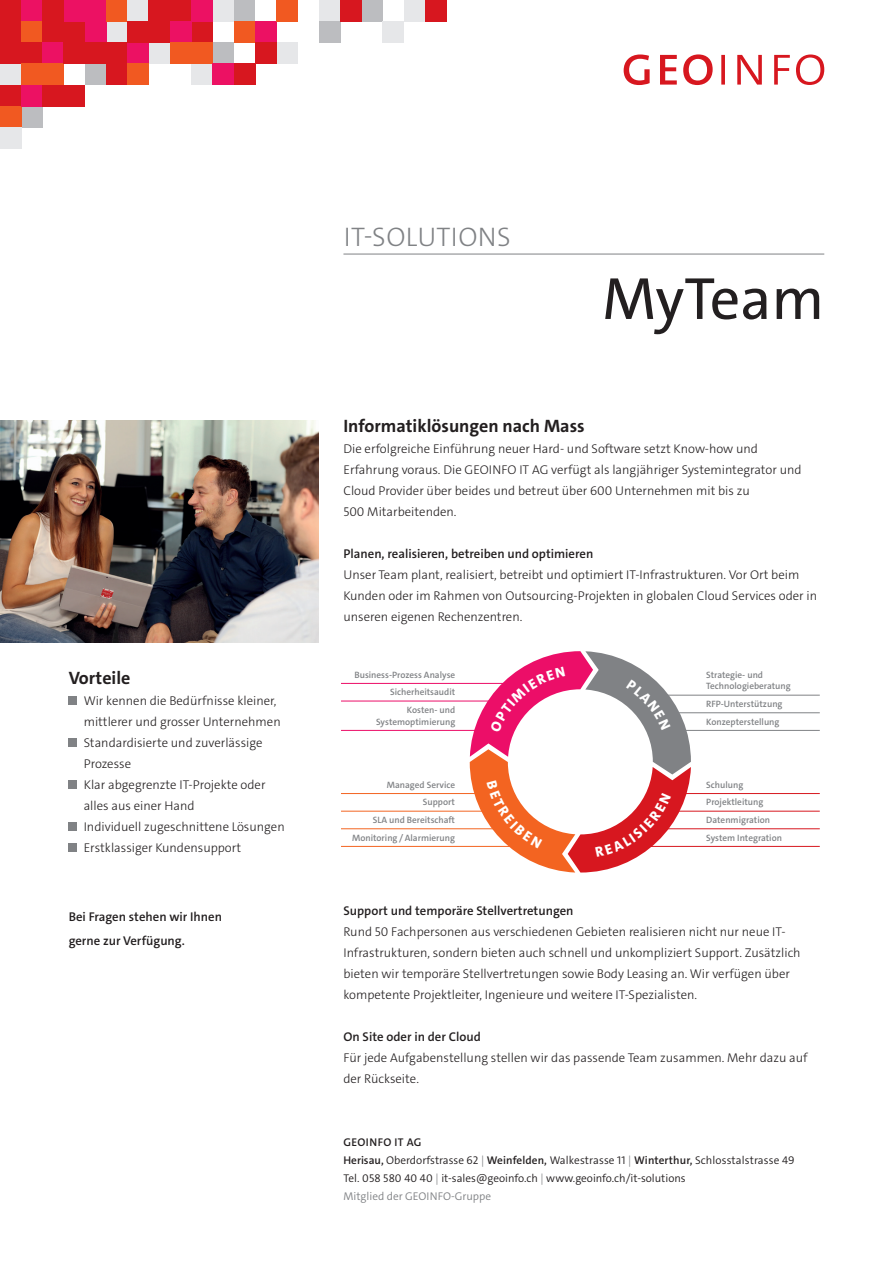
<style>
.page{position:relative;width:893px;height:1263px;background:#fff}
.page>*{position:absolute;margin:0;border:0;box-sizing:border-box;transform-origin:0 0}
.t1{font:60px "The Sans C4 s";color:#231f20}
.t2{font:300 27px "The Sans C4 s";letter-spacing:.02em;color:#808285}
.t3{font:700 18px "The Sans C4 s";color:#231f20}
.t4{font:300 12.75px/21px "The Sans C4 s";color:#231f20}
.t5{font:600 12.75px/24px "The Sans C4 s";color:#231f20}
.t6{font:300 11.25px/18px "The Sans C4 s";color:#231f20}
.t7{font:600 9.3px/17.5px "The Sans C4 s";color:#808285}
.s1{font-weight:600}
.s2{color:#808285}
</style>
<div class="page">
<div style="left:276px;top:43px;width:22px;height:21px;background:#e6e7e9"></div>
<div style="left:0;top:64px;width:21px;height:21px;background:#e6e7e9"></div>
<div style="left:21px;top:106px;width:22px;height:22px;background:#bcbdc0"></div>
<div style="left:85px;top:64px;width:21px;height:21px;background:#bcbdc0"></div>
<div style="left:106px;top:21px;width:22px;height:22px;background:#e6e7e9"></div>
<div style="left:149px;top:43px;width:21px;height:21px;background:#e6e7e9"></div>
<div style="left:191px;top:64px;width:22px;height:21px;background:#e6e7e9"></div>
<div style="left:213px;top:0;width:21px;height:21px;background:#e6e7e9"></div>
<div style="left:213px;top:43px;width:21px;height:21px;background:#bcbdc0"></div>
<div style="left:234px;top:0;width:21px;height:21px;background:#bcbdc0"></div>
<div style="left:319px;top:0;width:21px;height:21px;background:#e6e7e9"></div>
<div style="left:319px;top:21px;width:21px;height:22px;background:#bcbdc0"></div>
<div style="left:361px;top:0;width:22px;height:21px;background:#bcbdc0"></div>
<div style="left:383px;top:21px;width:21px;height:22px;background:#e6e7e9"></div>
<div style="left:404px;top:0;width:21px;height:21px;background:#e6e7e9"></div>
<div style="left:191px;top:21px;width:22px;height:22px;background:#d7171f"></div>
<div style="left:0;top:0;width:21px;height:64px;background:#d7171f"></div>
<div style="left:0;top:85px;width:21px;height:21px;background:#d7171f"></div>
<div style="left:0;top:106px;width:21px;height:22px;background:#f15921"></div>
<div style="left:0;top:128px;width:21px;height:21px;background:#e6e7e9"></div>
<div style="left:21px;top:0;width:22px;height:21px;background:#ec1163"></div>
<div style="left:21px;top:21px;width:22px;height:22px;background:#f15921"></div>
<div style="left:0;top:43px;width:43px;height:21px;background:#d7171f"></div>
<div style="left:21px;top:85px;width:22px;height:21px;background:#ec1163"></div>
<div style="left:43px;top:0;width:21px;height:43px;background:#d7171f"></div>
<div style="left:43px;top:43px;width:21px;height:21px;background:#ec1163"></div>
<div style="left:21px;top:64px;width:43px;height:21px;background:#f15921"></div>
<div style="left:64px;top:21px;width:21px;height:43px;background:#d7171f"></div>
<div style="left:43px;top:85px;width:42px;height:21px;background:#d7171f"></div>
<div style="left:64px;top:0;width:42px;height:21px;background:#ec1163"></div>
<div style="left:85px;top:0;width:21px;height:43px;background:#ec1163"></div>
<div style="left:64px;top:43px;width:64px;height:21px;background:#d7171f"></div>
<div style="left:106px;top:0;width:22px;height:21px;background:#f15921"></div>
<div style="left:106px;top:43px;width:22px;height:42px;background:#d7171f"></div>
<div style="left:128px;top:0;width:21px;height:21px;background:#e6e7e9"></div>
<div style="left:128px;top:43px;width:21px;height:21px;background:#ec1163"></div>
<div style="left:128px;top:64px;width:21px;height:21px;background:#f15921"></div>
<div style="left:128px;top:21px;width:42px;height:22px;background:#d7171f"></div>
<div style="left:149px;top:0;width:42px;height:21px;background:#d7171f"></div>
<div style="left:170px;top:21px;width:21px;height:22px;background:#ec1163"></div>
<div style="left:170px;top:43px;width:43px;height:21px;background:#f15921"></div>
<div style="left:213px;top:64px;width:21px;height:21px;background:#ec1163"></div>
<div style="left:234px;top:21px;width:21px;height:22px;background:#f15921"></div>
<div style="left:234px;top:64px;width:21px;height:21px;background:#d7171f"></div>
<div style="left:255px;top:21px;width:21px;height:22px;background:#ec1163"></div>
<div style="left:255px;top:43px;width:21px;height:21px;background:#d7171f"></div>
<div style="left:276px;top:0;width:22px;height:21px;background:#f15921"></div>
<div style="left:340px;top:0;width:21px;height:21px;background:#d7171f"></div>
<div style="left:425px;top:0;width:21px;height:21px;background:#d7171f"></div>
<svg style="left:624px;top:54px;width:200px;height:31px"></svg>
<div style="left:191px;top:0;width:22px;height:21px;background:#ec1163"></div>
<hr style="left:343px;top:254px;width:481px;height:1px;background:#808285">
<div style="left:69px;top:696px;width:8px;height:9px;background:#808285"></div>
<div style="left:69px;top:738px;width:8px;height:9px;background:#808285"></div>
<div style="left:69px;top:780px;width:8px;height:9px;background:#808285"></div>
<div style="left:69px;top:822px;width:8px;height:9px;background:#808285"></div>
<div style="left:69px;top:843px;width:8px;height:9px;background:#808285"></div>
<hr style="left:648px;top:695px;width:172px;height:1px;background:#808285">
<hr style="left:648px;top:712px;width:172px;height:1px;background:#808285">
<hr style="left:648px;top:730px;width:172px;height:1px;background:#808285">
<hr style="left:342px;top:683px;width:166px;height:1px;background:#ec0e68">
<hr style="left:342px;top:701px;width:166px;height:1px;background:#ec0e68">
<hr style="left:342px;top:730px;width:166px;height:1px;background:#ec0e68">
<hr style="left:648px;top:793px;width:172px;height:1px;background:#d7171f">
<hr style="left:648px;top:811px;width:172px;height:1px;background:#d7171f">
<hr style="left:648px;top:828px;width:172px;height:1px;background:#d7171f">
<hr style="left:648px;top:846px;width:172px;height:1px;background:#d7171f">
<hr style="left:342px;top:793px;width:169px;height:1px;background:#f36421">
<hr style="left:342px;top:811px;width:169px;height:1px;background:#f36421">
<hr style="left:342px;top:828px;width:169px;height:1px;background:#f36421">
<hr style="left:342px;top:846px;width:169px;height:1px;background:#f36421">
<img style="left:0;top:420px;width:319px;height:223px">
<svg style="left:470px;top:651px;width:221px;height:221px"></svg>
<h3 class="t3" style="left:69px;top:666px;width:63px">Vorteile</h3>
<p class="t4" style="left:84px;top:690px;width:203px">Wir kennen die Bedürfnisse kleiner, mittlerer und grosser Unternehmen<br>Standardisierte und zuverlässige<br>Prozesse<br>Klar abgegrenzte IT-Projekte oder alles aus einer Hand<br>Individuell zugeschnittene Lösungen<br>Erstklassiger Kundensupport</p>
<p class="t5" style="left:69px;top:905px;width:155px">Bei Fragen stehen wir Ihnen gerne zur Verfügung.</p>
<h2 class="t2" style="left:344px;top:220px;width:169px">IT-SOLUTIONS</h2>
<h1 class="t1" style="left:602px;top:260px;width:223px">MyTeam</h1>
<h3 class="t3" style="left:343px;top:414px;width:243px">Informatiklösungen nach Mass</h3>
<p class="t4" style="left:343px;top:438px;width:460px">Die erfolgreiche Einführung neuer Hard- und Software setzt Know-how und Erfahrung voraus. Die GEOINFO IT AG verfügt als langjähriger Systemintegrator und Cloud Provider über beides und betreut über 600 Unternehmen mit bis zu<br>500 Mitarbeitenden.</p>
<p class="t5" style="left:343px;top:542px;width:251px">Planen, realisieren, betreiben und optimieren</p>
<p class="t4" style="left:343px;top:564px;width:475px">Unser Team plant, realisiert, betreibt und optimiert IT-Infrastrukturen. Vor Ort beim<br>Kunden oder im Rahmen von Outsourcing-Projekten in globalen Cloud Services oder in unseren eigenen Rechenzentren.</p>
<p class="t7" style="left:354px;top:666px;width:102px;text-align:right">Business-Prozess Analyse<br>Sicherheitsaudit<br>Kosten- und</p>
<p class="t7" style="left:376px;top:713px;width:81px">Systemoptimierung</p>
<p class="t7" style="left:352px;top:776px;width:104px;text-align:right">Managed Service<br>Support<br>SLA und Bereitschaft<br>Monitoring / Alarmierung</p>
<p class="t7" style="left:706px;top:669px;width:86px;line-height:11.7px">Strategie- und<br>Technologieberatung</p>
<p class="t7" style="left:706px;top:695px;width:78px">RFP-Unterstützung<br>Konzepterstellung</p>
<p class="t7" style="left:706px;top:776px;width:77px">Schulung<br>Projektleitung<br>Datenmigration<br>System Integration</p>
<p class="t5" style="left:343px;top:899px;width:232px">Support und temporäre Stellvertretungen</p>
<p class="t4" style="left:343px;top:921px;width:459px">Rund 50 Fachpersonen aus verschiedenen Gebieten realisieren nicht nur neue IT-Infrastrukturen, sondern bieten auch schnell und unkompliziert Support. Zusätzlich bieten wir temporäre Stellvertretungen sowie Body Leasing an. Wir verfügen über kompetente Projektleiter, Ingenieure und weitere IT-Spezialisten.</p>
<p class="t5" style="left:343px;top:1025px;width:139px">On Site oder in der Cloud</p>
<p class="t4" style="left:343px;top:1047px;width:466px">Für jede Aufgabenstellung stellen wir das passende Team zusammen. Mehr dazu auf der Rückseite.</p>
<p class="t6" style="left:343px;top:1133px;width:453px"><span class="s1">GEOINFO IT AG<br>Herisau,</span> Oberdorfstrasse 62 <span class="s2">|</span> <span class="s1">Weinfelden,</span> Walkestrasse 11 <span class="s2">|</span> <span class="s1">Winterthur,</span> Schlosstalstrasse 49<br>Tel. 058 580 40 40 <span class="s2">|</span> it-sales@geoinfo.ch <span class="s2">|</span> www.geoinfo.ch/it-solutions<br><span class="s2">Mitglied der GEOINFO-Gruppe</span></p>
</div>
